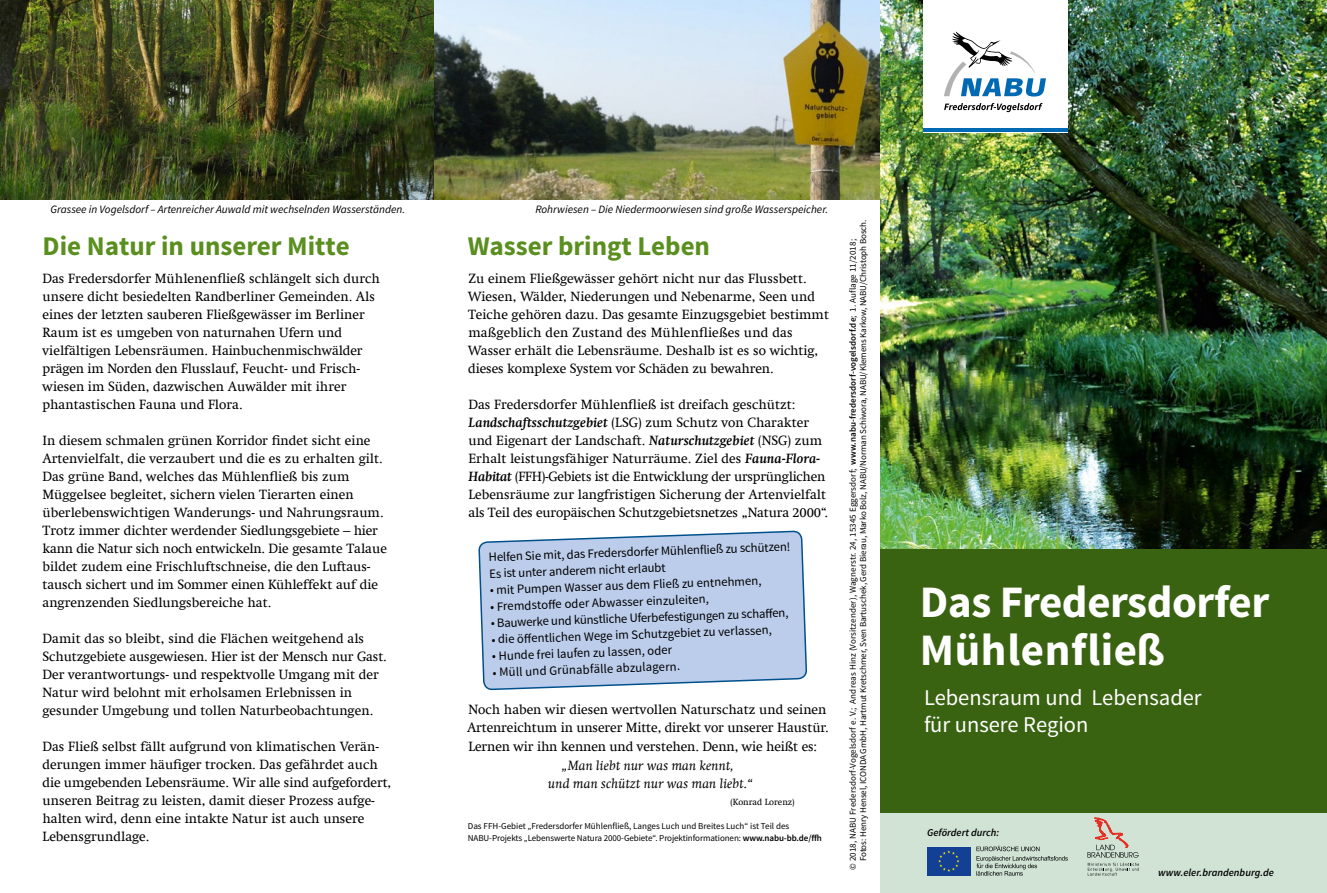
<style>
.page{position:relative;width:1327px;height:893px;background:#fff}
.page>*{position:absolute;margin:0;border:0;box-sizing:border-box;transform-origin:0 0}
._01_-_Titelseite_Übe{font:700 45px/48px "Source Sans Pro";letter-spacing:-.01em;color:#fff}
._02_-_H2_Überschrift{font:700 27px "Source Sans Pro";color:#5a8f1f}
._01_-_Titelseite_Unt{font:22.5px/27px "Source Sans Pro";color:#fff}
._05_-_P_Fließtext{font:13.5px/18px "Swift Com";color:#000}
.t1{font:italic 13.5px/18.8px "Swift Com";letter-spacing:.01em;color:#000;text-align:center}
._06_-_Kleiner_Text{font:12.75px "Source Sans Pro";color:#000}
._06_-_Kleiner_Text-2{font:italic 11.25px "Source Sans Pro";color:#000}
._06_-_Kleiner_Text-3{font:italic 600 10.5px "Source Sans Pro";color:#000}
._06_-_Kleiner_Text-4{font:9px/12px "Source Sans Pro";letter-spacing:-.01em;color:#000}
.t2{font:9px "Swift Com";color:#000}
.s1{font-weight:700;font-style:italic}
.s2{font-weight:600}
</style>
<div class="page">
<div style="left:880px;top:809px;width:447px;height:84px;background:#d0e3d5"></div>
<img style="left:0;top:0;width:880px;height:200px">
<img style="left:880px;top:0;width:447px;height:549px">
<div style="left:880px;top:549px;width:447px;height:264px;background:#3a6311"></div>
<svg style="left:479px;top:530px;width:327px;height:161px;background:#bcceea"></svg>
<div style="left:923px;top:0;width:144px;height:132px;background:#fff"></div>
<svg style="left:944px;top:32px;width:102px;height:65px"></svg>
<svg style="left:944px;top:103px;width:98px;height:9px"></svg>
<hr style="left:923px;top:128px;width:144px;height:4px;background:#0069b4">
<div style="left:927px;top:847px;width:43px;height:29px;background:#134094"></div>
<svg style="left:938px;top:850px;width:21px;height:22px"></svg>
<svg style="left:976px;top:846px;width:92px;height:30px"></svg>
<svg style="left:1087px;top:818px;width:52px;height:58px"></svg>
<p class="_06_-_Kleiner_Text-2" style="left:50px;top:202px;width:356px">Grassee in Vogelsdorf – Artenreicher Auwald mit wechselnden Wasserständen.</p>
<p class="_06_-_Kleiner_Text-2" style="left:535px;top:202px;width:294px">Rohrwiesen – Die Niedermoorwiesen sind große Wasserspeicher.</p>
<h2 class="_02_-_H2_Überschrift" style="left:43px;top:229px;width:309px">Die Natur in unserer Mitte</h2>
<p class="_05_-_P_Fließtext" style="left:43px;top:269px;width:339px">Das Fredersdorfer Mühlenenfließ schlängelt sich durch unsere dicht besiedelten Randberliner Gemeinden. Als eines der letzten sauberen Fließgewässer im Berliner Raum ist es umgeben von naturnahen Ufern und vielfältigen Lebensräumen. Hainbuchenmischwälder prägen im Norden den Flusslauf, Feucht- und Frisch&shy;wiesen im Süden, dazwischen Auwälder mit ihrer phantastischen Fauna und Flora.</p>
<p class="_05_-_P_Fließtext" style="left:43px;top:431px;width:346px">In diesem schmalen grünen Korridor findet sicht eine Artenvielfalt, die verzaubert und die es zu erhalten gilt.<br>Das grüne Band, welches das Mühlenfließ bis zum Müggelsee begleitet, sichern vielen Tierarten einen überlebenswichtigen Wanderungs- und Nahrungsraum.<br>Trotz immer dichter werdender Siedlungsgebiete – hier kann die Natur sich noch entwickeln. Die gesamte Talaue bildet zudem eine Frischluftschneise, die den Luftaus&shy;tausch sichert und im Sommer einen Kühleffekt auf die angrenzenden Siedlungsbereiche hat.</p>
<p class="_05_-_P_Fließtext" style="left:43px;top:629px;width:346px">Damit das so bleibt, sind die Flächen weitgehend als Schutzgebiete ausgewiesen. Hier ist der Mensch nur Gast.<br>Der verantwortungs- und respektvolle Umgang mit der Natur wird belohnt mit erholsamen Erlebnissen in gesunder Umgebung und tollen Naturbeobachtungen.</p>
<p class="_05_-_P_Fließtext" style="left:43px;top:737px;width:350px">Das Fließ selbst fällt aufgrund von klimatischen Verän&shy;derungen immer häufiger trocken. Das gefährdet auch die umgebenden Lebensräume. Wir alle sind aufgefordert, unseren Beitrag zu leisten, damit dieser Prozess aufge&shy;halten wird, denn eine intakte Natur ist auch unsere Lebensgrundlage.</p>
<h2 class="_02_-_H2_Überschrift" style="left:468px;top:229px;width:244px">Wasser bringt Leben</h2>
<p class="_05_-_P_Fließtext" style="left:468px;top:269px;width:363px">Zu einem Fließgewässer gehört nicht nur das Flussbett.<br>Wiesen, Wälder, Niederungen und Nebenarme, Seen und Teiche gehören dazu. Das gesamte Einzugsgebiet bestimmt maßgeblich den Zustand des Mühlenfließes und das Wasser erhält die Lebensräume. Deshalb ist es so wichtig, dieses komplexe System vor Schäden zu bewahren.</p>
<p class="_05_-_P_Fließtext" style="left:468px;top:395px;width:361px">Das Fredersdorfer Mühlenfließ ist dreifach geschützt:<br><span class="s1">Landschaftsschutzgebiet</span> (LSG) zum Schutz von Charakter und Eigenart der Landschaft. <span class="s1">Naturschutzgebiet</span> (NSG) zum Erhalt leistungsfähiger Naturräume. Ziel des <span class="s1">Fauna-Flora-Habitat</span> (FFH)-Gebiets ist die Entwicklung der ursprünglichen Lebensräume zur langfristigen Sicherung der Artenvielfalt als Teil des europäischen Schutzgebietsnetzes „Natura 2000“.</p>
<p class="_06_-_Kleiner_Text" style="left:488px;top:549px;width:303px;rotate:-2deg">Helfen Sie mit, das Fredersdorfer Mühlenfließ zu schützen!</p>
<p class="_06_-_Kleiner_Text" style="left:489px;top:566px;width:178px;rotate:-2deg">Es ist unter anderem nicht erlaubt</p>
<p class="_06_-_Kleiner_Text" style="left:489px;top:582px;width:273px;rotate:-2deg">• mit Pumpen Wasser aus dem Fließ zu entnehmen,</p>
<p class="_06_-_Kleiner_Text" style="left:490px;top:599px;width:220px;rotate:-2deg">• Fremdstoff e oder Abwasser einzuleiten,</p>
<p class="_06_-_Kleiner_Text" style="left:491px;top:615px;width:299px;rotate:-2deg">• Bauwerke und künstliche Uferbefestigungen zu schaff en,</p>
<p class="_06_-_Kleiner_Text" style="left:491px;top:632px;width:282px;rotate:-2deg">• die öff entlichen Wege im Schutzgebiet zu verlassen,</p>
<p class="_06_-_Kleiner_Text" style="left:492px;top:648px;width:181px;rotate:-2deg">• Hunde frei laufen zu lassen, oder</p>
<p class="_06_-_Kleiner_Text" style="left:492px;top:665px;width:189px;rotate:-2deg">• Müll und Grünabfälle abzulagern.</p>
<p class="_05_-_P_Fließtext" style="left:467px;top:700px;width:363px">Noch haben wir diesen wertvollen Naturschatz und seinen<br>Artenreichtum in unserer Mitte, direkt vor unserer Haustür.<br>Lernen wir ihn kennen und verstehen. Denn, wie heißt es:</p>
<p class="t1" style="left:548px;top:756px;width:206px">„Man liebt nur was man kennt,<br>und man schützt nur was man liebt.“</p>
<p class="t2" style="left:730px;top:796px;width:66px">(Konrad Lorenz)</p>
<p class="_06_-_Kleiner_Text-4" style="left:468px;top:820px;width:355px">Das FFH-Gebiet „Fredersdorfer Mühlenfließ, Langes Luch und Breites Luch“ ist Teil des<br>NABU-Projekts „Lebenswerte Natura 2000-Gebiete“. Projektinformationen: <span class="s2">www.nabu-bb.de/ffh</span></p>
<p class="_06_-_Kleiner_Text-4" style="left:847px;top:861px;width:643px;line-height:10.5px;text-indent:-9px;rotate:-90deg">© 2018, NABU Fredersdorf-Vogelsdorf e. V.; Andreas Hinz (Vorsitzender), Wagnerstr. 24, 15345 Eggersdorf; <span class="s2">www.nabu-fredersdorf-vogelsdorf.de</span>; 1. Auflage 11/2018;<br>Fotos: Henry Hensel, ICONDA GmbH, Hartmut Kretschmer, Sven Bartuschek, Gerd Bierau, Marko Bolz, NABU/Norman Schiwora, NABU/Klemens Karkow, NABU/Christoph Bosch.</p>
<p class="_01_-_Titelseite_Übe" style="left:919px;top:580px;width:351px">Das Fredersdorfer<br>Mühlenfließ</p>
<p class="_01_-_Titelseite_Unt" style="left:924px;top:684px;width:279px">Lebensraum und Lebensader für unsere Region</p>
<p class="_06_-_Kleiner_Text-3" style="left:927px;top:826px;width:74px">Gefördert durch:</p>
<p class="_06_-_Kleiner_Text-3" style="left:1158px;top:866px;width:117px">www.eler.brandenburg.de</p>
</div>
